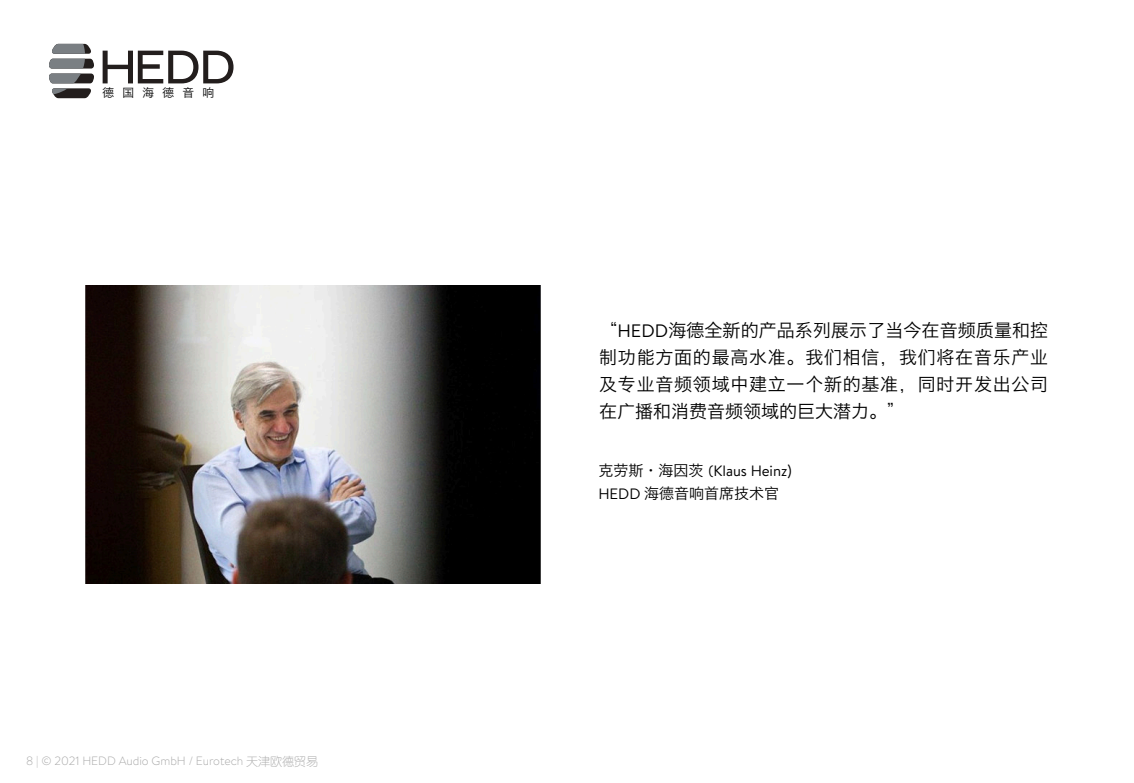
<style>
.page{position:relative;width:1134px;height:783px;background:#fff}
.page>*{position:absolute;margin:0;border:0;box-sizing:border-box;transform-origin:0 0}
.t1{font:18px/27px "Hiragino Sans GB W3";letter-spacing:.04em;color:#000;text-align:justify}
.t2{font:15px "Brandon Text";color:#000}
.t3{font:15px "Hiragino Sans GB W3";color:#000}
.t4{font:300 12px "Brandon Text";color:#a7a7a7}
.t5{font:11.7px "Hiragino Sans GB W3";color:#000}
.s1{color:#a8a8a8}
.s2{font-family:"ST Yuanti SC Light";font-weight:400}
.s3{font-family:"Brandon Text"}
.s4{font-family:"Hiragino Sans GB W3"}
</style>
<div class="page">
<svg style="left:103px;top:51px;width:131px;height:32px"></svg>
<svg style="left:49px;top:44px;width:45px;height:54px"></svg>
<img style="left:86px;top:286px;width:454px;height:297px">
<p class="t5" style="left:102px;top:87px;width:113px">德国海德⾳响</p>
<p class="t4" style="left:26px;top:756px;width:294px"><span class="s1">8 |</span> © 2021 HEDD Audio GmbH / Eurotech <span class="s2">天津欧德贸易</span></p>
<p class="t1" style="left:599px;top:316px;width:450px">“<span class="s3">HEDD</span>海德全新的产品系列展⽰了当今在⾳频质量和控制功能⽅⾯的最⾼⽔准。我们相信，我们将在⾳乐产业及专业⾳频领域中建⽴⼀个新的基准，同时开发出公司在⼴播和消费⾳频领域的巨⼤潜⼒。”</p>
<p class="t2" style="left:598px;top:466px;width:196px"><span class="s4">克劳斯·海因茨</span> (Klaus Heinz<span class="s4">)</span></p>
<p class="t3" style="left:598px;top:485px;width:182px"><span class="s3">HEDD</span> 海德⾳响⾸席技术官</p>
</div>
